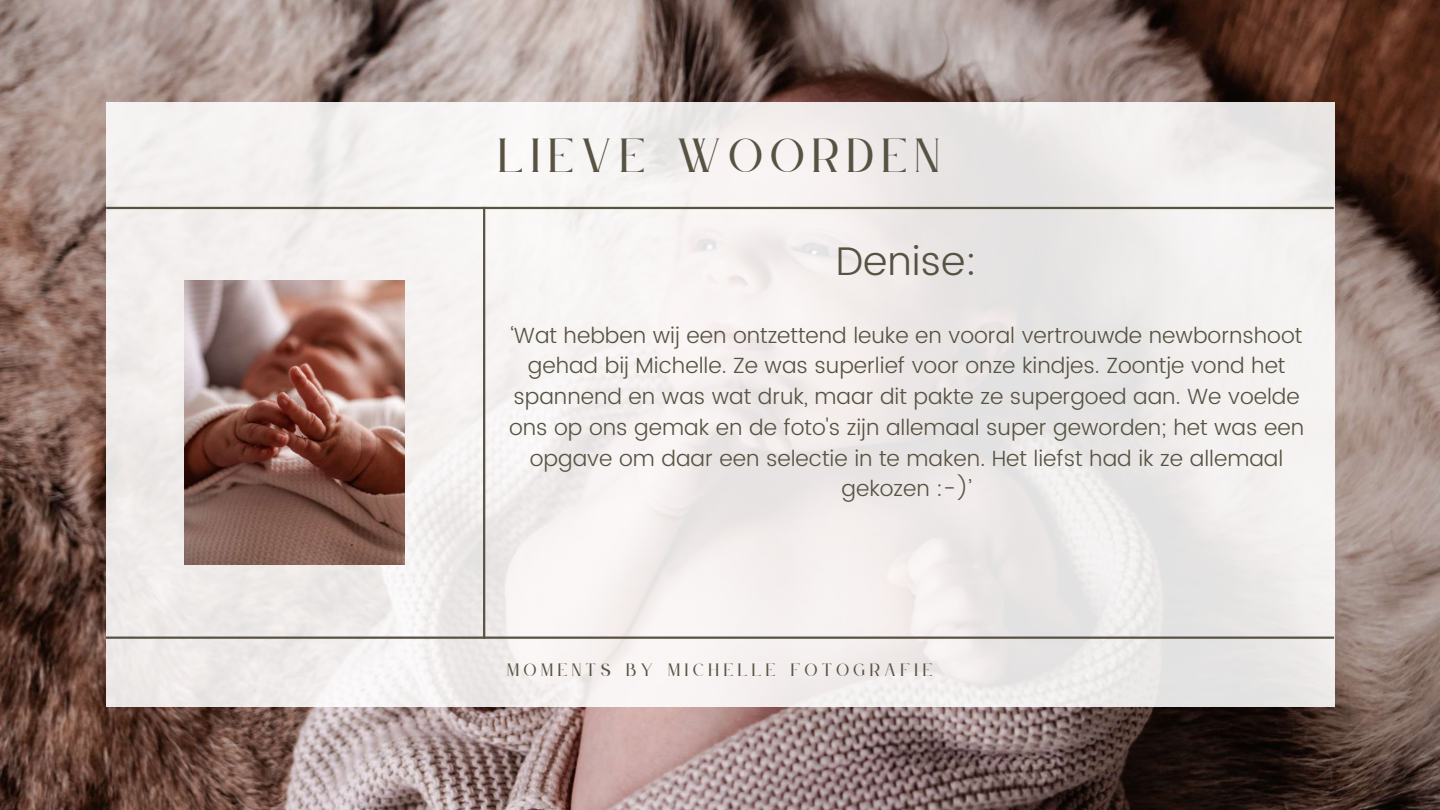
<style>
.page{position:relative;width:1440px;height:810px;background:#fff}
.page>*{position:absolute;margin:0;border:0;box-sizing:border-box;transform-origin:0 0}
.t1{font:42px "Le Jour Serif";letter-spacing:.185em;color:#585242}
.t2{font:300 40px "Poppins";color:#585242}
.t3{font:300 22px/30.8px "Poppins";color:#585242;text-align:center}
.t4{font:15.7px "Le Jour Serif";letter-spacing:.29em;color:#585242}
</style>
<div class="page">
<img style="left:0;top:0;width:1440px;height:810px">
<div style="left:106px;top:103px;width:1228px;height:604px;background:linear-gradient(to right,#f4f0ef,#edeaea)"></div>
<hr style="left:107px;top:207px;width:1226px;height:2px;background:#585242">
<hr style="left:483px;top:207px;width:2px;height:432px;background:#585242">
<img style="left:184px;top:281px;width:221px;height:284px">
<hr style="left:106px;top:637px;width:1228px;height:2px;background:#585242">
<h1 class="t1" style="left:499px;top:133px;width:444px">LIEVE WOORDEN</h1>
<h2 class="t2" style="left:836px;top:238px;width:143px">Denise:</h2>
<p class="t3" style="left:509px;top:320px;width:797px">‘Wat hebben wij een ontzettend leuke en vooral vertrouwde newbornshoot gehad bij Michelle. Ze was superlief voor onze kindjes. Zoontje vond het spannend en was wat druk, maar dit pakte ze supergoed aan. We voelde ons op ons gemak en de foto's zijn allemaal super geworden; het was een opgave om daar een selectie in te maken. Het liefst had ik ze allemaal gekozen :-)’</p>
<p class="t4" style="left:507px;top:662px;width:427px">MOMENTS BY MICHELLE FOTOGRAFIE</p>
</div>
